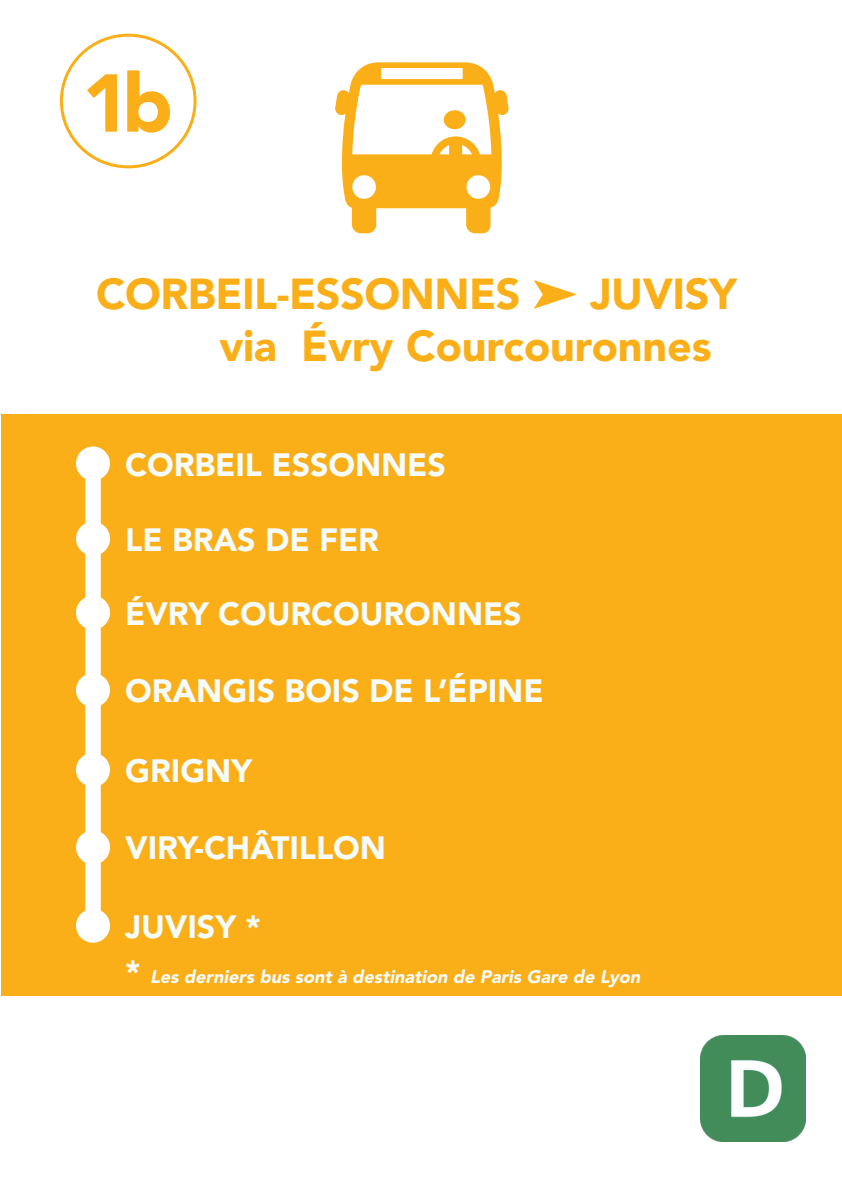
<style>
.page{position:relative;width:842px;height:1191px;background:#fff}
.page>*{position:absolute;margin:0;border:0;box-sizing:border-box;transform-origin:0 0}
.t1{font:900 81px "Avenir LT Std";color:#faaf18}
.t2{font:900 43px/51.6px "Avenir LT Std";letter-spacing:-.01em;color:#faaf18}
.t3{font:900 32px "Avenir LT Std";color:#f6fbfb}
.t4{font:italic 900 18px "Avenir LT Std";color:#f6fbfb}
.s1{font-style:normal;font-size:32px}
</style>
<div class="page">
<div style="left:0;top:414px;width:841px;height:582px;background:#faaf18"></div>
<svg style="left:335px;top:62px;width:174px;height:171px"></svg>
<div style="left:444px;top:110px;width:22px;height:19px;background:#faaf18;border-radius:50%"></div>
<div style="left:85px;top:456px;width:16px;height:469px;background:#fff;border:2px solid #fff"></div>
<div style="left:78px;top:449px;width:29px;height:29px;background:#fff;border-radius:50%"></div>
<div style="left:76px;top:446px;width:34px;height:34px;border:5px solid #fff;border-radius:50%"></div>
<div style="left:78px;top:833px;width:30px;height:29px;background:#fff;border-radius:50%"></div>
<div style="left:76px;top:830px;width:34px;height:34px;border:5px solid #fff;border-radius:50%"></div>
<div style="left:78px;top:675px;width:29px;height:29px;background:#fff;border-radius:50%"></div>
<div style="left:76px;top:673px;width:34px;height:34px;border:5px solid #fff;border-radius:50%"></div>
<div style="left:78px;top:911px;width:29px;height:29px;background:#fff;border-radius:50%"></div>
<div style="left:76px;top:908px;width:34px;height:34px;border:5px solid #fff;border-radius:50%"></div>
<div style="left:78px;top:755px;width:29px;height:29px;background:#fff;border-radius:50%"></div>
<div style="left:76px;top:753px;width:34px;height:34px;border:5px solid #fff;border-radius:50%"></div>
<div style="left:60px;top:34px;width:137px;height:134px;border:3px solid #faaf18;border-radius:50%"></div>
<svg style="left:534px;top:280px;width:43px;height:29px"></svg>
<img style="left:700px;top:1035px;width:106px;height:106px">
<div style="left:78px;top:598px;width:29px;height:29px;background:#fff;border-radius:50%"></div>
<div style="left:76px;top:595px;width:34px;height:34px;border:5px solid #fff;border-radius:50%"></div>
<div style="left:78px;top:524px;width:30px;height:29px;background:#fff;border-radius:50%"></div>
<div style="left:76px;top:521px;width:34px;height:34px;border:5px solid #fff;border-radius:50%"></div>
<h1 class="t1" style="left:82px;top:58px;width:92px">1b</h1>
<h2 class="t2" style="left:96px;top:269px;width:426px">CORBEIL-ESSONNES</h2>
<h2 class="t2" style="left:220px;top:269px;width:519px;text-indent:371px">JUVISY via Évry Courcouronnes</h2>
<p class="t3" style="left:125px;top:447px;width:322px">CORBEIL ESSONNES</p>
<p class="t3" style="left:125px;top:522px;width:255px">LE BRAS DE FER</p>
<p class="t3" style="left:125px;top:596px;width:398px">ÉVRY COURCOURONNES</p>
<p class="t3" style="left:125px;top:673px;width:420px">ORANGIS BOIS DE L’ÉPINE</p>
<p class="t3" style="left:125px;top:753px;width:128px">GRIGNY</p>
<p class="t3" style="left:125px;top:830px;width:262px">VIRY-CHÂTILLON</p>
<p class="t3" style="left:125px;top:909px;width:137px">JUVISY *</p>
<p class="t4" style="left:125px;top:967px;width:520px"><span class="s1">*</span> Les derniers bus sont à destination de Paris Gare de Lyon</p>
</div>
